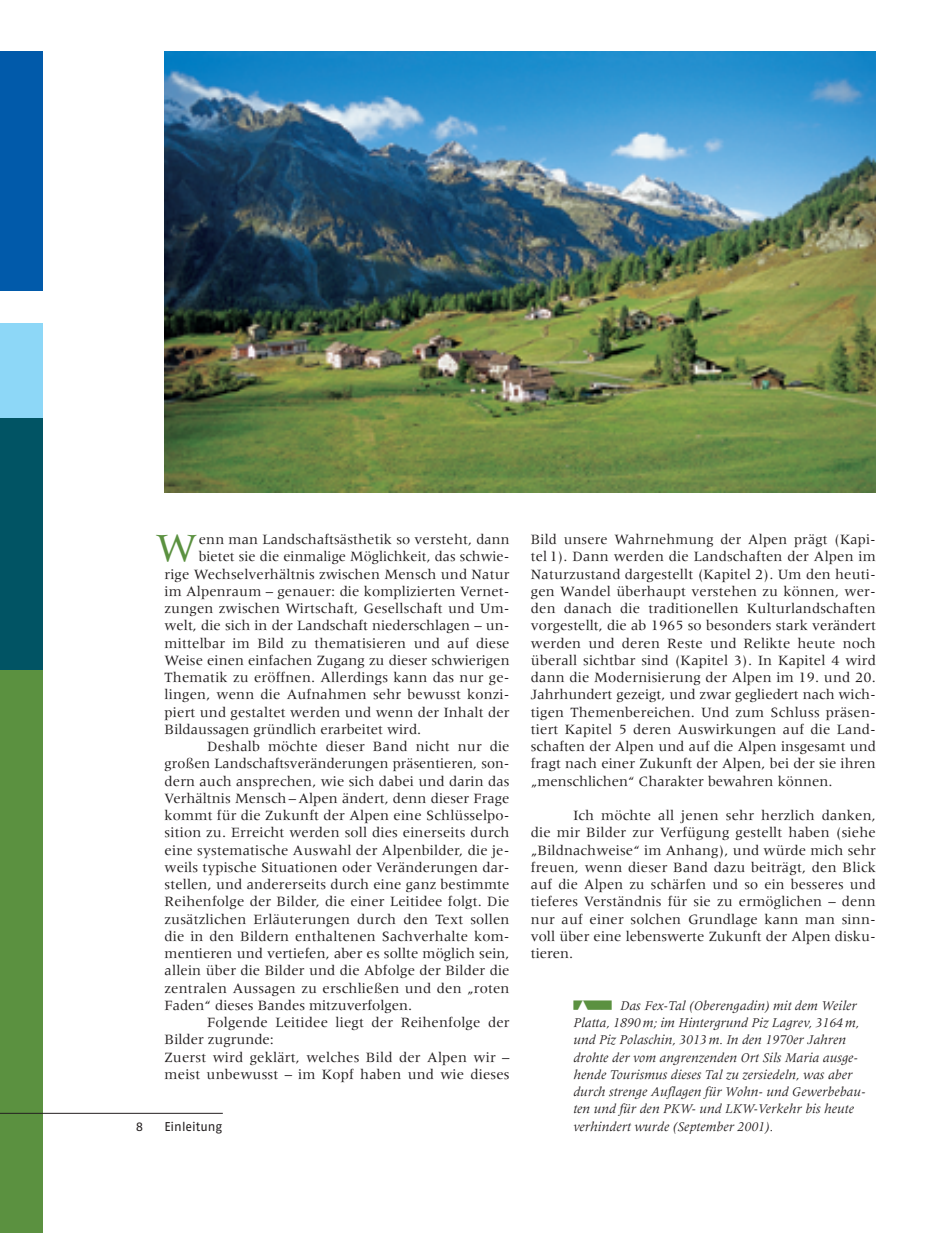
<style>
.page{position:relative;width:936px;height:1233px;background:#fff}
.page>*{position:absolute;margin:0;border:0;box-sizing:border-box;transform-origin:0 0}
.t1{font:41.25px "Meridien";color:#5b9140}
.t2{font:15.6px "The Sans Bold Expert";color:#fff}
.t3{font:14.7px/17.2px "Meridien";letter-spacing:.01em;color:#231f20;text-align:justify}
.t4{font:italic 13.8px/17.2px "Meridien";color:#231f20}
.t5{font:12.75px "Fago No Regular LF";letter-spacing:-.005em;color:#231f20}
</style>
<div class="page">
<div style="left:0;top:417px;width:43px;height:253px;background:#015464"></div>
<div style="left:0;top:51px;width:43px;height:240px;background:#015aaa"></div>
<div style="left:0;top:323px;width:43px;height:94px;background:#8dd7f7"></div>
<div style="left:0;top:670px;width:43px;height:563px;background:#5b9140"></div>
<hr style="left:0;top:1113px;width:223px;height:1px;background:#231f20">
<img style="left:165px;top:51px;width:711px;height:441px">
<div style="left:573px;top:1000px;width:39px;height:10px;background:#5b9140"></div>
<p class="t3" style="left:199px;top:532px;width:312px">enn man Landschaftsästhetik so versteht, dann</p>
<p class="t3" style="left:199px;top:549px;width:312px">bietet sie die einmalige Möglichkeit, das schwie-</p>
<p class="t3" style="left:165px;top:566px;width:346px">rige Wechselverhältnis zwischen Mensch und Natur</p>
<p class="t3" style="left:165px;top:584px;width:347px">im Alpenraum – genauer: die komplizierten Vernet-</p>
<p class="t3" style="left:165px;top:601px;width:347px">zungen zwischen Wirtschaft, Gesellschaft und Um-</p>
<p class="t3" style="left:165px;top:618px;width:347px">welt, die sich in der Landschaft niederschlagen – un-</p>
<p class="t3" style="left:165px;top:635px;width:347px">mittelbar im Bild zu thematisieren und auf diese</p>
<p class="t3" style="left:165px;top:653px;width:347px">Weise einen einfachen Zugang zu dieser schwierigen</p>
<p class="t3" style="left:165px;top:670px;width:347px">Thematik zu eröffnen. Allerdings kann das nur ge-</p>
<p class="t3" style="left:165px;top:687px;width:347px">lingen, wenn die Aufnahmen sehr bewusst konzi-</p>
<p class="t3" style="left:165px;top:704px;width:346px">piert und gestaltet werden und wenn der Inhalt der</p>
<p class="t3" style="left:165px;top:722px;width:258px">Bildaussagen gründlich erarbeitet wird.</p>
<p class="t3" style="left:207px;top:739px;width:304px">Deshalb möchte dieser Band nicht nur die</p>
<p class="t3" style="left:165px;top:756px;width:347px">großen Landschaftsveränderungen präsentieren, son-</p>
<p class="t3" style="left:165px;top:773px;width:347px">dern auch ansprechen, wie sich dabei und darin das</p>
<p class="t3" style="left:165px;top:791px;width:347px">Verhältnis Mensch – Alpen ändert, denn dieser Frage</p>
<p class="t3" style="left:165px;top:808px;width:347px">kommt für die Zukunft der Alpen eine Schlüsselpo-</p>
<p class="t3" style="left:165px;top:825px;width:346px">sition zu. Erreicht werden soll dies einerseits durch</p>
<p class="t3" style="left:165px;top:842px;width:346px">eine systematische Auswahl der Alpenbilder, die je-</p>
<p class="t3" style="left:165px;top:860px;width:347px">weils typische Situationen oder Veränderungen dar-</p>
<p class="t3" style="left:165px;top:877px;width:347px">stellen, und andererseits durch eine ganz bestimmte</p>
<p class="t3" style="left:165px;top:894px;width:347px">Reihenfolge der Bilder, die einer Leitidee folgt. Die</p>
<p class="t3" style="left:165px;top:911px;width:347px">zusätzlichen Erläuterungen durch den Text sollen</p>
<p class="t3" style="left:165px;top:929px;width:347px">die in den Bildern enthaltenen Sachverhalte kom-</p>
<p class="t3" style="left:165px;top:946px;width:346px">mentieren und vertiefen, aber es sollte möglich sein,</p>
<p class="t3" style="left:165px;top:963px;width:347px">allein über die Bilder und die Abfolge der Bilder die</p>
<p class="t3" style="left:165px;top:980px;width:347px">zentralen Aussagen zu erschließen und den „roten</p>
<p class="t3" style="left:165px;top:998px;width:249px">Faden“ dieses Bandes mitzuverfolgen.</p>
<p class="t3" style="left:207px;top:1015px;width:304px">Folgende Leitidee liegt der Reihenfolge der</p>
<p class="t3" style="left:165px;top:1032px;width:111px">Bilder zugrunde:</p>
<p class="t3" style="left:165px;top:1049px;width:347px">Zuerst wird geklärt, welches Bild der Alpen wir –</p>
<p class="t3" style="left:165px;top:1067px;width:347px">meist unbewusst – im Kopf haben und wie dieses</p>
<h1 class="t1" style="left:156px;top:532px;width:43px">W</h1>
<p class="t5" style="left:136px;top:1122px;width:9px">8</p>
<p class="t5" style="left:165px;top:1122px;width:59px">Einleitung</p>
<p class="t3" style="left:531px;top:532px;width:347px">Bild unsere Wahrnehmung der Alpen prägt (Kapi&shy;tel 1). Dann werden die Landschaften der Alpen im Naturzustand dargestellt (Kapitel 2). Um den heuti&shy;gen Wandel überhaupt verstehen zu können, wer&shy;den danach die traditionellen Kulturlandschaften vorgestellt, die ab 1965 so besonders stark verändert werden und deren Reste und Relikte heute noch überall sichtbar sind (Kapitel 3). In Kapitel 4 wird dann die Modernisierung der Alpen im 19. und 20.<br>Jahrhundert gezeigt, und zwar gegliedert nach wich&shy;tigen Themenbereichen. Und zum Schluss präsen&shy;tiert Kapitel 5 deren Auswirkungen auf die Land&shy;schaften der Alpen und auf die Alpen insgesamt und fragt nach einer Zukunft der Alpen, bei der sie ihren „menschlichen“ Charakter bewahren können.</p>
<p class="t3" style="left:531px;top:808px;width:347px;text-indent:43px">Ich möchte all jenen sehr herzlich danken, die mir Bilder zur Verfügung gestellt haben (siehe „Bildnachweise“ im Anhang), und würde mich sehr freuen, wenn dieser Band dazu beiträgt, den Blick auf die Alpen zu schärfen und so ein besseres und tieferes Verständnis für sie zu ermöglichen – denn nur auf einer solchen Grundlage kann man sinn&shy;voll über eine lebenswerte Zukunft der Alpen disku&shy;tieren.</p>
<p class="t4" style="left:573px;top:998px;width:294px;text-indent:47px">Das Fex-Tal (Oberengadin) mit dem Weiler Platta, 1890 m; im Hintergrund Piz Lagrev, 3164 m, und Piz Polaschin, 3013 m. In den 1970er Jahren drohte der vom angrenzenden Ort Sils Maria ausge&shy;hende Tourismus dieses Tal zu zersiedeln, was aber durch strenge Auflagen für Wohn- und Gewerbebau&shy;ten und für den PKW- und LKW-Verkehr bis heute verhindert wurde (September 2001).</p>
<p class="t2" style="left:576px;top:997px;width:16px">˚</p>
</div>
